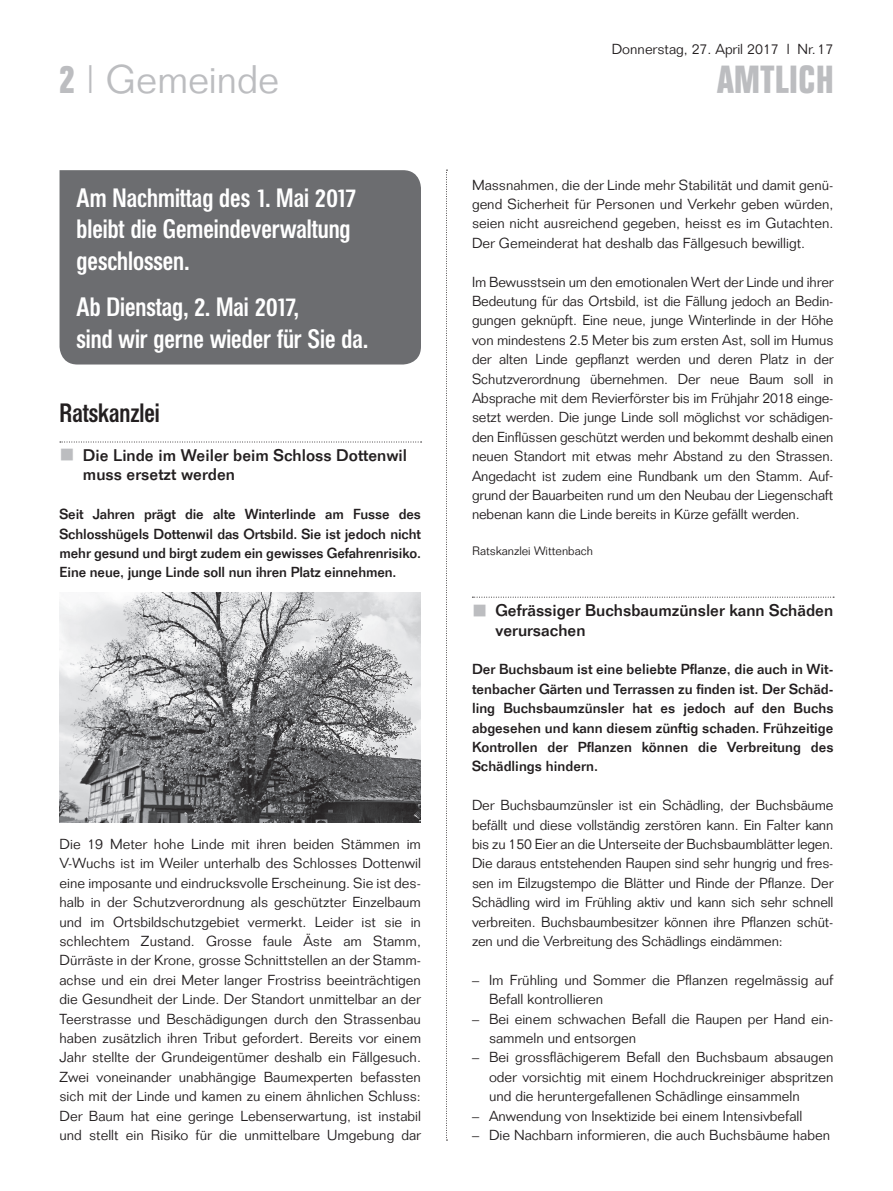
<style>
.page{position:relative;width:893px;height:1191px;background:#fff}
.page>*{position:absolute;margin:0;border:0;box-sizing:border-box;transform-origin:0 0}
.t1{font:300 39px "Folio";color:#bcbdc0}
.t2{font:700 39px "Folio Condensed BQ";letter-spacing:.025em;color:#bcbdc0}
.t3{font:500 26.25px/31.5px "Folio Condensed BQ";color:#fff}
.t4{font:500 26.25px "Folio Condensed BQ";color:#231f20}
.t5{font:500 16.5px/19.4px "Folio";color:#231f20}
.t6{font:300 14.25px/19.4px "Folio";color:#231f20;text-align:justify}
.t7{font:500 14.25px/19.4px "Folio";letter-spacing:-.01em;color:#231f20;text-align:justify}
.t8{font:300 12px "Folio";color:#231f20}
.s1{font-family:"Folio Condensed BQ";font-weight:700}
</style>
<div class="page">
<svg style="left:446px;top:170px;width:1px;height:970px"></svg>
<svg style="left:472px;top:597px;width:362px;height:1px"></svg>
<svg style="left:60px;top:441px;width:362px;height:1px"></svg>
<img style="left:60px;top:592px;width:361px;height:230px">
<div style="left:60px;top:170px;width:361px;height:194px;background:#6c6d70"></div>
<h1 class="t1" style="left:60px;top:56px;width:221px"><span class="s1">2</span> | Gemeinde</h1>
<h2 class="t3" style="left:77px;top:182px;width:282px">Am Nachmittag des 1. Mai 2017 bleibt die Gemeindeverwaltung geschlossen.</h2>
<h2 class="t3" style="left:77px;top:292px;width:293px">Ab Dienstag, 2. Mai 2017,<br>sind wir gerne wieder für Sie da.</h2>
<h2 class="t4" style="left:60px;top:398px;width:102px">Ratskanzlei</h2>
<p class="t5" style="left:83px;top:445px;width:326px">Die Linde im Weiler beim Schloss Dottenwil muss ersetzt werden</p>
<p class="t7" style="left:60px;top:504px;width:363px">Seit Jahren prägt die alte Winterlinde am Fusse des Schlosshügels Dottenwil das Ortsbild. Sie ist jedoch nicht mehr gesund und birgt zudem ein gewisses Gefahrenrisiko.<br>Eine neue, junge Linde soll nun ihren Platz einnehmen.</p>
<p class="t6" style="left:60px;top:834px;width:363px">Die 19 Meter hohe Linde mit ihren beiden Stämmen im V-Wuchs ist im Weiler unterhalb des Schlosses Dottenwil eine imposante und eindrucksvolle Erscheinung. Sie ist des&shy;halb in der Schutzverordnung als geschützter Einzelbaum und im Ortsbildschutzgebiet vermerkt. Leider ist sie in schlechtem Zustand. Grosse faule Äste am Stamm, Dürräste in der Krone, grosse Schnittstellen an der Stamm&shy;achse und ein drei Meter langer Frostriss beeinträchtigen die Gesundheit der Linde. Der Standort unmittelbar an der Teerstrasse und Beschädigungen durch den Strassenbau haben zusätzlich ihren Tribut gefordert. Bereits vor einem Jahr stellte der Grundeigentümer deshalb ein Fällgesuch.<br>Zwei voneinander unabhängige Baumexperten befassten sich mit der Linde und kamen zu einem ähnlichen Schluss:<br>Der Baum hat eine geringe Lebenserwartung, ist instabil und stellt ein Risiko für die unmittelbare Umgebung dar</p>
<p class="t6" style="left:612px;top:39px;width:223px">Donnerstag, 27. April 2017 l Nr.17</p>
<h1 class="t2" style="left:717px;top:58px;width:118px">AMTLICH</h1>
<p class="t6" style="left:472px;top:175px;width:363px">Massnahmen, die der Linde mehr Stabilität und damit genü&shy;gend Sicherheit für Personen und Verkehr geben würden, seien nicht ausreichend gegeben, heisst es im Gutachten.<br>Der Gemeinderat hat deshalb das Fällgesuch bewilligt.</p>
<p class="t6" style="left:472px;top:272px;width:363px">Im Bewusstsein um den emotionalen Wert der Linde und ihrer Bedeutung für das Ortsbild, ist die Fällung jedoch an Bedin&shy;gungen geknüpft. Eine neue, junge Winterlinde in der Höhe von mindestens 2.5 Meter bis zum ersten Ast, soll im Humus der alten Linde gepflanzt werden und deren Platz in der Schutzverordnung übernehmen. Der neue Baum soll in Absprache mit dem Revierförster bis im Frühjahr 2018 einge&shy;setzt werden. Die junge Linde soll möglichst vor schädigen&shy;den Einflüssen geschützt werden und bekommt deshalb einen neuen Standort mit etwas mehr Abstand zu den Strassen.<br>Angedacht ist zudem eine Rundbank um den Stamm. Auf&shy;grund der Bauarbeiten rund um den Neubau der Liegenschaft nebenan kann die Linde bereits in Kürze gefällt werden.</p>
<p class="t8" style="left:472px;top:544px;width:122px">Ratskanzlei Wittenbach</p>
<p class="t5" style="left:495px;top:600px;width:339px">Gefrässiger Buchsbaumzünsler kann Schäden verursachen</p>
<p class="t7" style="left:472px;top:659px;width:363px">Der Buchsbaum ist eine beliebte Pflanze, die auch in Wit&shy;tenbacher Gärten und Terrassen zu finden ist. Der Schäd&shy;ling Buchsbaumzünsler hat es jedoch auf den Buchs abgesehen und kann diesem zünftig schaden. Frühzeitige Kontrollen der Pflanzen können die Verbreitung des Schädlings hindern.</p>
<p class="t6" style="left:472px;top:795px;width:363px">Der Buchsbaumzünsler ist ein Schädling, der Buchsbäume befällt und diese vollständig zerstören kann. Ein Falter kann bis zu 150 Eier an die Unterseite der Buchsbaumblätter legen.<br>Die daraus entstehenden Raupen sind sehr hungrig und fres&shy;sen im Eilzugstempo die Blätter und Rinde der Pflanze. Der Schädling wird im Frühling aktiv und kann sich sehr schnell verbreiten. Buchsbaumbesitzer können ihre Pflanzen schüt&shy;zen und die Verbreitung des Schädlings eindämmen:</p>
<p class="t6" style="left:489px;top:970px;width:346px;text-indent:-17px">– Im Frühling und Sommer die Pflanzen regelmässig auf<br>Befall kontrollieren</p>
<p class="t6" style="left:489px;top:1009px;width:346px;text-indent:-17px">– Bei einem schwachen Befall die Raupen per Hand ein&shy;sammeln und entsorgen</p>
<p class="t6" style="left:489px;top:1047px;width:346px;text-indent:-17px">– Bei grossflächigerem Befall den Buchsbaum absaugen oder vorsichtig mit einem Hochdruckreiniger abspritzen und die heruntergefallenen Schädlinge einsammeln</p>
<p class="t6" style="left:472px;top:1105px;width:332px">– Anwendung von Insektizide bei einem Intensivbefall</p>
<p class="t6" style="left:472px;top:1125px;width:360px">– Die Nachbarn informieren, die auch Buchsbäume haben</p>
</div>
